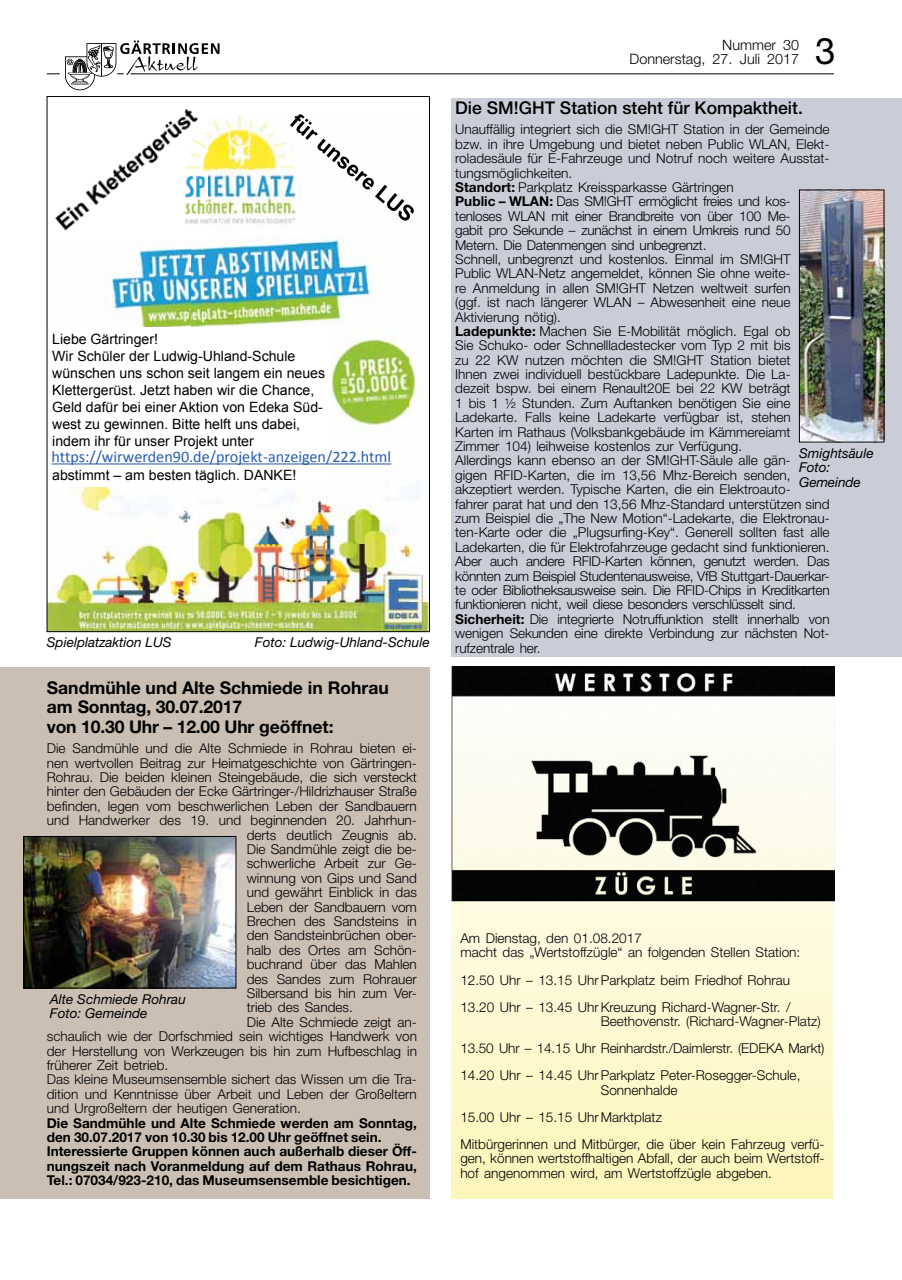
<style>
.page{position:relative;width:902px;height:1280px;background:#fff}
.page>*{position:absolute;margin:0;border:0;box-sizing:border-box;transform-origin:0 0}
.t1{font:36.75px "Helvetica Neue";color:#000}
.t2{font:700 17.55px/19.2px "Helvetica Neue";color:#000}
.t3{font:500 17.55px "Helvetica Neue";color:#000}
.t4{font:16.2px "Calibri";color:#285eaa}
.t5{font:300 14.4px/13.5px "Helvetica Neue";color:#000;text-align:right}
.t6{font:14.1px/17px "Arial";color:#000}
.t7{font:300 13.65px/14.4px "Helvetica Neue";color:#000}
.t8{font:700 13.65px/14.4px "Helvetica Neue";color:#000}
.t9{font:italic 13.65px/14.4px "Helvetica Neue";color:#000}
.s1{font-weight:700}
</style>
<div class="page">
<hr style="left:117px;top:73px;width:716px;height:1px;background:#000">
<svg style="left:47px;top:41px;width:172px;height:49px"></svg>
<div style="left:452px;top:98px;width:449px;height:558px;background:#cacdd8"></div>
<svg style="left:452px;top:902px;width:381px;height:296px;background:#fdf8ce"></svg>
<div style="left:0;top:668px;width:429px;height:531px;background:#cbbfb4"></div>
<img style="left:49px;top:246px;width:141px;height:384px">
<img style="left:190px;top:117px;width:237px;height:513px">
<div style="left:47px;top:328px;width:284px;height:159px;background:#fff"></div>
<svg style="left:52px;top:463px;width:339px;height:1px"></svg>
<img style="left:55px;top:109px;width:152px;height:130px">
<svg style="left:290px;top:114px;width:124px;height:107px"></svg>
<img style="left:25px;top:838px;width:209px;height:148px">
<div style="left:23px;top:836px;width:213px;height:152px;border:1px solid #000"></div>
<img style="left:452px;top:666px;width:382px;height:236px">
<img style="left:801px;top:192px;width:81px;height:248px">
<div style="left:799px;top:190px;width:85px;height:252px;border:1px solid #000"></div>
<p class="t6" style="left:52px;top:331px;width:274px">Liebe Gärtringer!<br>Wir Schüler der Ludwig-Uhland-Schule wünschen uns schon seit langem ein neues Klettergerüst. Jetzt haben wir die Chance, Geld dafür bei einer Aktion von Edeka Süd&shy;west zu gewinnen. Bitte helft uns dabei, indem ihr für unser Projekt unter</p>
<p class="t6" style="left:52px;top:466px;width:246px">abstimmt – am besten täglich. DANKE!</p>
<p class="t4" style="left:52px;top:446px;width:341px">https://wirwerden90.de/projekt-anzeigen/222.html</p>
<p class="t9" style="left:47px;top:635px;width:126px">Spielplatzaktion LUS</p>
<p class="t9" style="left:255px;top:635px;width:176px">Foto: Ludwig-Uhland-Schule</p>
<p class="t2" style="left:47px;top:678px;width:343px">Sandmühle und Alte Schmiede in Rohrau am Sonntag, 30.07.2017<br>von 10.30 Uhr – 12.00 Uhr geöffnet:</p>
<p class="t7" style="left:47px;top:741px;width:371px">Die Sandmühle und die Alte Schmiede in Rohrau bieten ei-</p>
<p class="t7" style="left:47px;top:755px;width:371px">nen wertvollen Beitrag zur Heimatgeschichte von Gärtringen-</p>
<p class="t7" style="left:47px;top:770px;width:371px">Rohrau. Die beiden kleinen Steingebäude, die sich versteckt</p>
<p class="t7" style="left:47px;top:784px;width:371px">hinter den Gebäuden der Ecke Gärtringer-/Hildrizhauser Straße</p>
<p class="t7" style="left:47px;top:798px;width:371px">befinden, legen vom beschwerlichen Leben der Sandbauern</p>
<p class="t7" style="left:47px;top:813px;width:371px">und Handwerker des 19. und beginnenden 20. Jahrhun-</p>
<p class="t7" style="left:247px;top:827px;width:172px">derts deutlich Zeugnis ab.</p>
<p class="t7" style="left:247px;top:842px;width:172px">Die Sandmühle zeigt die be-</p>
<p class="t7" style="left:247px;top:856px;width:172px">schwerliche Arbeit zur Ge-</p>
<p class="t7" style="left:247px;top:870px;width:172px">winnung von Gips und Sand</p>
<p class="t7" style="left:247px;top:885px;width:172px">und gewährt Einblick in das</p>
<p class="t7" style="left:247px;top:899px;width:172px">Leben der Sandbauern vom</p>
<p class="t7" style="left:247px;top:914px;width:172px">Brechen des Sandsteins in</p>
<p class="t7" style="left:247px;top:928px;width:172px">den Sandsteinbrüchen ober-</p>
<p class="t7" style="left:247px;top:942px;width:172px">halb des Ortes am Schön-</p>
<p class="t7" style="left:247px;top:957px;width:172px">buchrand über das Mahlen</p>
<p class="t7" style="left:247px;top:971px;width:172px">des Sandes zum Rohrauer</p>
<p class="t7" style="left:247px;top:986px;width:172px">Silbersand bis hin zum Ver-</p>
<p class="t7" style="left:247px;top:1000px;width:108px">trieb des Sandes.</p>
<p class="t7" style="left:247px;top:1014px;width:172px">Die Alte Schmiede zeigt an-</p>
<p class="t7" style="left:47px;top:1029px;width:371px">schaulich wie der Dorfschmied sein wichtiges Handwerk von</p>
<p class="t7" style="left:47px;top:1043px;width:371px">der Herstellung von Werkzeugen bis hin zum Hufbeschlag in</p>
<p class="t7" style="left:47px;top:1058px;width:123px">früherer Zeit betrieb.</p>
<p class="t7" style="left:47px;top:1072px;width:371px">Das kleine Museumsensemble sichert das Wissen um die Tra-</p>
<p class="t7" style="left:47px;top:1086px;width:371px">dition und Kenntnisse über Arbeit und Leben der Großeltern</p>
<p class="t7" style="left:47px;top:1101px;width:255px">und Urgroßeltern der heutigen Generation.</p>
<p class="t8" style="left:47px;top:1115px;width:371px">Die Sandmühle und Alte Schmiede werden am Sonntag, den 30.07.2017 von 10.30 bis 12.00 Uhr geöffnet sein.<br>Interessierte Gruppen können auch außerhalb dieser Öff&shy;nungszeit nach Voranmeldung auf dem Rathaus Rohrau, Tel.: 07034/923-210, das Museumsensemble besichtigen.</p>
<p class="t9" style="left:50px;top:991px;width:137px">Alte Schmiede Rohrau<br>Foto: Gemeinde</p>
<p class="t5" style="left:629px;top:38px;width:171px">Nummer 30<br>Donnerstag, 27. Juli 2017</p>
<h1 class="t1" style="left:815px;top:29px;width:22px">3</h1>
<p class="t3" style="left:455px;top:97px;width:349px">Die SM!GHT Station steht für Kompaktheit.</p>
<p class="t7" style="left:455px;top:122px;width:376px">Unauffällig integriert sich die SM!GHT Station in der Gemeinde bzw. in ihre Umgebung und bietet neben Public WLAN, Elekt&shy;roladesäule für E-Fahrzeuge und Notruf noch weitere Ausstat&shy;tungsmöglichkeiten.<br><span class="s1">Standort:</span> Parkplatz Kreissparkasse Gärtringen<br><span class="s1">Public – WLAN:</span> Das SM!GHT ermöglicht freies und kos&shy;tenloses WLAN mit einer Brandbreite von über 100 Me-<br>gabit pro Sekunde – zunächst in einem Umkreis rund 50<br>Metern. Die Datenmengen sind unbegrenzt.<br>Schnell, unbegrenzt und kostenlos. Einmal im SM!GHT Public WLAN-Netz angemeldet, können Sie ohne weite-<br>re Anmeldung in allen SM!GHT Netzen weltweit surfen<br>(ggf. ist nach längerer WLAN – Abwesenheit eine neue Aktivierung nötig).<br><span class="s1">Ladepunkte:</span> Machen Sie E-Mobilität möglich. Egal ob<br>Sie Schuko- oder Schnellladestecker vom Typ 2 mit bis<br>zu 22 KW nutzen möchten die SM!GHT Station bietet<br>Ihnen zwei individuell bestückbare Ladepunkte. Die La-<br>dezeit bspw. bei einem Renault20E bei 22 KW beträgt<br>1 bis 1 ½ Stunden. Zum Auftanken benötigen Sie eine Ladekarte. Falls keine Ladekarte verfügbar ist, stehen Karten im Rathaus (Volksbankgebäude im Kämmereiamt Zimmer 104) leihweise kostenlos zur Verfügung.<br>Allerdings kann ebenso an der SM!GHT-Säule alle gän-<br>gigen RFID-Karten, die im 13,56 Mhz-Bereich senden, akzeptiert werden. Typische Karten, die ein Elektroauto-<br>fahrer parat hat und den 13,56 Mhz-Standard unterstützen sind zum Beispiel die „The New Motion“-Ladekarte, die Elektronau&shy;ten-Karte oder die „Plugsurfing-Key“. Generell sollten fast alle Ladekarten, die für Elektrofahrzeuge gedacht sind funktionieren.<br>Aber auch andere RFID-Karten können, genutzt werden. Das könnten zum Beispiel Studentenausweise, VfB Stuttgart-Dauerkar&shy;te oder Bibliotheksausweise sein. Die RFID-Chips in Kreditkarten funktionieren nicht, weil diese besonders verschlüsselt sind.<br><span class="s1">Sicherheit:</span> Die integrierte Notruffunktion stellt innerhalb von wenigen Sekunden eine direkte Verbindung zur nächsten Not&shy;rufzentrale her.</p>
<p class="t9" style="left:799px;top:446px;width:76px">Smightsäule<br>Foto:<br>Gemeinde</p>
<p class="t7" style="left:460px;top:931px;width:341px">Am Dienstag, den 01.08.2017<br>macht das „Wertstoffzügle“ an folgenden Stellen Station:</p>
<p class="t7" style="left:460px;top:966px;width:331px;line-height:27.2px">12.50 Uhr – 13.15 UhrParkplatz beim Friedhof Rohrau<br>13.20 Uhr – 13.45 UhrKreuzung Richard-Wagner-Str. /</p>
<p class="t7" style="left:460px;top:1007px;width:365px;line-height:27.2px;text-indent:140px">Beethovenstr. (Richard-Wagner-Platz)<br>13.50 Uhr – 14.15 Uhr Reinhardstr./Daimlerstr. (EDEKA Markt)<br>14.20 Uhr – 14.45 UhrParkplatz Peter-Rosegger-Schule,</p>
<p class="t7" style="left:460px;top:1076px;width:365px;line-height:27.2px;text-indent:140px">Sonnenhalde<br>15.00 Uhr – 15.15 Uhr Marktplatz<br>Mitbürgerinnen und Mitbürger, die über kein Fahrzeug verfü-</p>
<p class="t7" style="left:460px;top:1151px;width:365px">gen, können wertstoffhaltigen Abfall, der auch beim Wertstoff&shy;hof angenommen wird, am Wertstoffzügle abgeben.</p>
</div>
